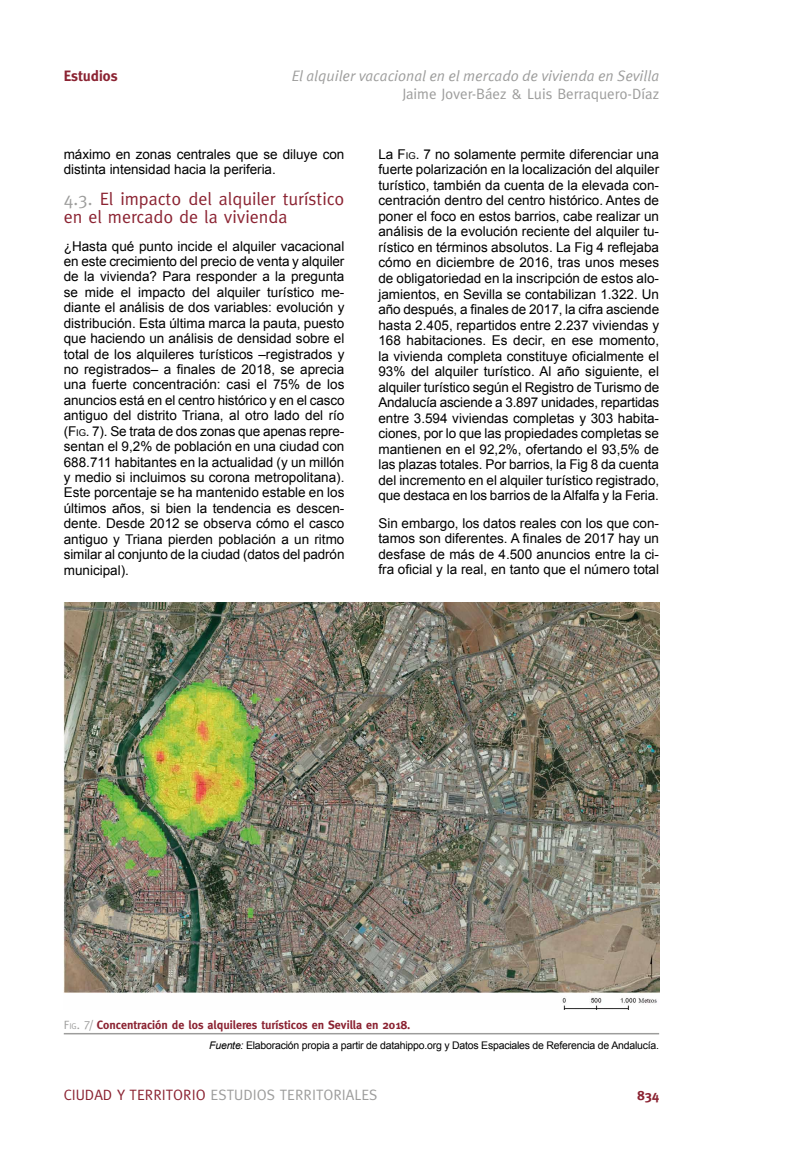
<style>
.page{position:relative;width:808px;height:1149px;background:#fff}
.page>*{position:absolute;margin:0;border:0;box-sizing:border-box;transform-origin:0 0}
.t1{font:18px/18.5px "Meta";color:#8b2332}
.t2{font:15px "Meta";color:#9d9d9c}
.t3{font:italic 15px "Meta Normal";color:#9d9d9c}
.t4{font:700 15px "Meta";color:#8b2332}
.t5{font:13.5px/15.5px "Arial";letter-spacing:-.005em;color:#000;text-align:justify}
.t6{font:700 13.5px "Meta";color:#8b2332}
.t7{font:700 12px "Meta";color:#8b2332}
.t8{font:10.5px "Arial";letter-spacing:-.02em;color:#000}
.s1{color:#9d9d9c}
.s2{font-style:inherit}
.s3{font-size:9.45px}
.s4{font-family:"Meta Caps";font-weight:400;color:#9d9d9c}
.s5{font-family:"Meta Caps";font-weight:400;font-size:8.4px;color:#9d9d9c}
.s6{font-style:italic}
.s7{color:#8b2332}
</style>
<div class="page">
<img style="left:64px;top:602px;width:595px;height:407px">
<hr style="left:64px;top:1032px;width:595px;height:2px;background:#9d9d9c">
<p class="t4" style="left:64px;top:67px;width:55px">Estudios</p>
<p class="t3" style="left:292px;top:67px;width:369px">El alquiler vacacional en el mercado de vivienda en Sevilla</p>
<p class="t2" style="left:402px;top:85px;width:258px">Jaime Jover-Báez &amp; Luis Berraquero-Díaz</p>
<p class="t5" style="left:64px;top:146px;width:282px">máximo en zonas centrales que se diluye con distinta intensidad hacia la periferia.</p>
<h1 class="t1" style="left:64px;top:189px;width:282px"><span class="s1">4.3.</span> El impacto del alquiler turístico en el mercado de la vivienda</h1>
<p class="t5" style="left:64px;top:238px;width:282px">¿Hasta qué punto incide el alquiler vacacional en este crecimiento del precio de venta y alquiler de la vivienda? Para responder a la pregunta se mide el impacto del alquiler turístico me&shy;diante el análisis de dos variables: evolución y distribución. Esta última marca la pauta, puesto que haciendo un análisis de densidad sobre el total de los alquileres turísticos –registrados y no registrados– a finales de 2018, se aprecia una fuerte concentración: casi el 75% de los anuncios está en el centro histórico y en el casco antiguo del distrito Triana, al otro lado del río (<span class="s2">F</span> <span class="s3">ig</span>. 7). Se trata de dos zonas que apenas repre&shy;sentan el 9,2% de población en una ciudad con 688.711 habitantes en la actualidad (y un millón y medio si incluimos su corona metropolitana).<br>Este porcentaje se ha mantenido estable en los últimos años, si bien la tendencia es descen&shy;dente. Desde 2012 se observa cómo el casco antiguo y Triana pierden población a un ritmo similar al conjunto de la ciudad (datos del padrón municipal).</p>
<p class="t5" style="left:378px;top:146px;width:282px">La <span class="s2">F</span> <span class="s3">ig</span>. 7 no solamente permite diferenciar una fuerte polarización en la localización del alquiler turístico, también da cuenta de la elevada con&shy;centración dentro del centro histórico. Antes de poner el foco en estos barrios, cabe realizar un análisis de la evolución reciente del alquiler tu&shy;rístico en términos absolutos. La Fig 4 reflejaba cómo en diciembre de 2016, tras unos meses de obligatoriedad en la inscripción de estos alo&shy;jamientos, en Sevilla se contabilizan 1.322. Un año después, a finales de 2017, la cifra asciende hasta 2.405, repartidos entre 2.237 viviendas y 168 habitaciones. Es decir, en ese momento, la vivienda completa constituye oficialmente el 93% del alquiler turístico. Al año siguiente, el alquiler turístico según el Registro de Turismo de Andalucía asciende a 3.897 unidades, repartidas entre 3.594 viviendas completas y 303 habita&shy;ciones, por lo que las propiedades completas se mantienen en el 92,2%, ofertando el 93,5% de las plazas totales. Por barrios, la Fig 8 da cuenta del incremento en el alquiler turístico registrado, que destaca en los barrios de la Alfalfa y la Feria.</p>
<p class="t5" style="left:378px;top:515px;width:282px">Sin embargo, los datos reales con los que con&shy;tamos son diferentes. A finales de 2017 hay un desfase de más de 4.500 anuncios entre la ci&shy;fra oficial y la real, en tanto que el número total</p>
<p class="t7" style="left:64px;top:1017px;width:348px"><span class="s4">F</span><span class="s5">ig</span><span class="s4">. 7/</span> Concentración de los alquileres turísticos en Sevilla en 2018.</p>
<p class="t8" style="left:209px;top:1037px;width:451px"><span class="s6">Fuente:</span> Elaboración propia a partir de datahippo.org y Datos Espaciales de Referencia de Andalucía.</p>
<p class="t2" style="left:64px;top:1085px;width:315px"><span class="s7">CIUDAD Y TERRITORIO</span> ESTUDIOS TERRITORIALES</p>
<p class="t6" style="left:637px;top:1086px;width:23px">834</p>
</div>
